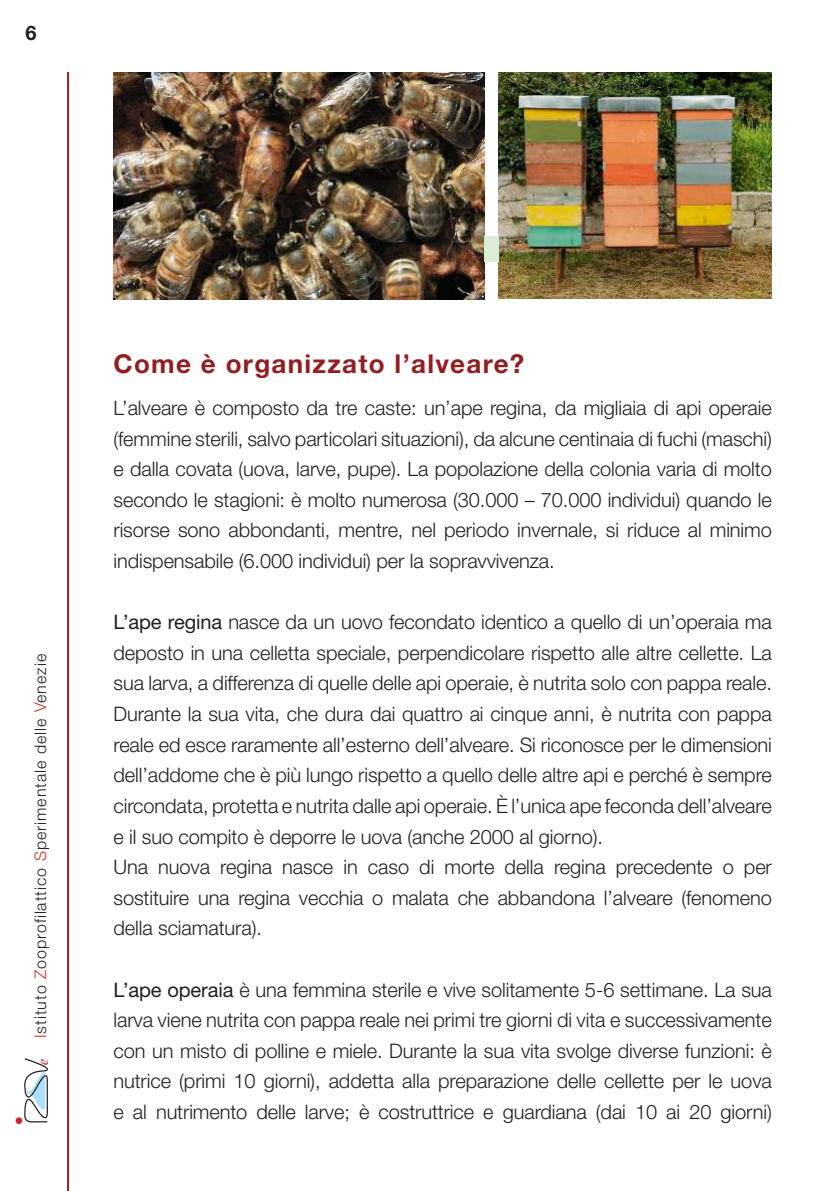
<style>
.page{position:relative;width:840px;height:1191px;background:#fff}
.page>*{position:absolute;margin:0;border:0;box-sizing:border-box;transform-origin:0 0}
.t1{font:700 26px "Helvetica Neue LT Std";letter-spacing:.05em;color:#921e21}
.t2{font:300 20px/30.6px "Helvetica Neue LT Std";letter-spacing:-.005em;color:#231f20;text-align:justify}
.t3{font:700 20px "Helvetica Neue LT Std";color:#231f20}
.t4{font:300 16px "Helvetica Neue LT Std";letter-spacing:.06em;color:#231f20}
.s1{color:#cd2e29}
.s2{font-weight:400}
</style>
<div class="page">
<svg style="left:24px;top:1058px;width:24px;height:64px"></svg>
<div style="left:16px;top:1117px;width:6px;height:7px;background:#d1232a;border-radius:50%"></div>
<hr style="left:67px;top:72px;width:2px;height:1119px;background:#921e21">
<img style="left:113px;top:72px;width:371px;height:227px">
<img style="left:498px;top:72px;width:273px;height:227px">
<div style="left:484px;top:237px;width:14px;height:25px;background:#dbedd8"></div>
<p class="t3" style="left:26px;top:20px;width:13px">6</p>
<p class="t4" style="left:31px;top:1038px;width:385px;rotate:-90deg"><span class="s1">I</span>stituto <span class="s1">Z</span>ooprofilattico <span class="s1">S</span>perimentale delle <span class="s1">V</span>enezie</p>
<h1 class="t1" style="left:113px;top:348px;width:412px">Come è organizzato l’alveare?</h1>
<p class="t2" style="left:113px;top:392px;width:659px">L’alveare è composto da tre caste: un’ape regina, da migliaia di api operaie (femmine sterili, salvo particolari situazioni), da alcune centinaia di fuchi (maschi) e dalla covata (uova, larve, pupe). La popolazione della colonia varia di molto secondo le stagioni: è molto numerosa (30.000 – 70.000 individui) quando le risorse sono abbondanti, mentre, nel periodo invernale, si riduce al minimo indispensabile (6.000 individui) per la sopravvivenza.</p>
<p class="t2" style="left:113px;top:606px;width:659px;text-align:left"><span class="s2">L’ape regina</span> nasce da un uovo fecondato identico a quello di un’operaia ma deposto in una celletta speciale, perpendicolare rispetto alle altre cellette. La sua larva, a differenza di quelle delle api operaie, è nutrita solo con pappa reale.<br>Durante la sua vita, che dura dai quattro ai cinque anni, è nutrita con pappa reale ed esce raramente all’esterno dell’alveare. Si riconosce per le dimensioni dell’addome che è più lungo rispetto a quello delle altre api e perché è sempre circondata, protetta e nutrita dalle api operaie. È l’unica ape feconda dell’alveare e il suo compito è deporre le uova (anche 2000 al giorno).<br>Una nuova regina nasce in caso di morte della regina precedente o per sostituire una regina vecchia o malata che abbandona l’alveare (fenomeno della sciamatura).</p>
<p class="t2" style="left:113px;top:973px;width:659px"><span class="s2">L’ape operaia</span> è una femmina sterile e vive solitamente 5-6 settimane. La sua larva viene nutrita con pappa reale nei primi tre giorni di vita e successivamente con un misto di polline e miele. Durante la sua vita svolge diverse funzioni: è nutrice (primi 10 giorni), addetta alla preparazione delle cellette per le uova e al nutrimento delle larve; è costruttrice e guardiana (dai 10 ai 20 giorni)</p>
</div>
